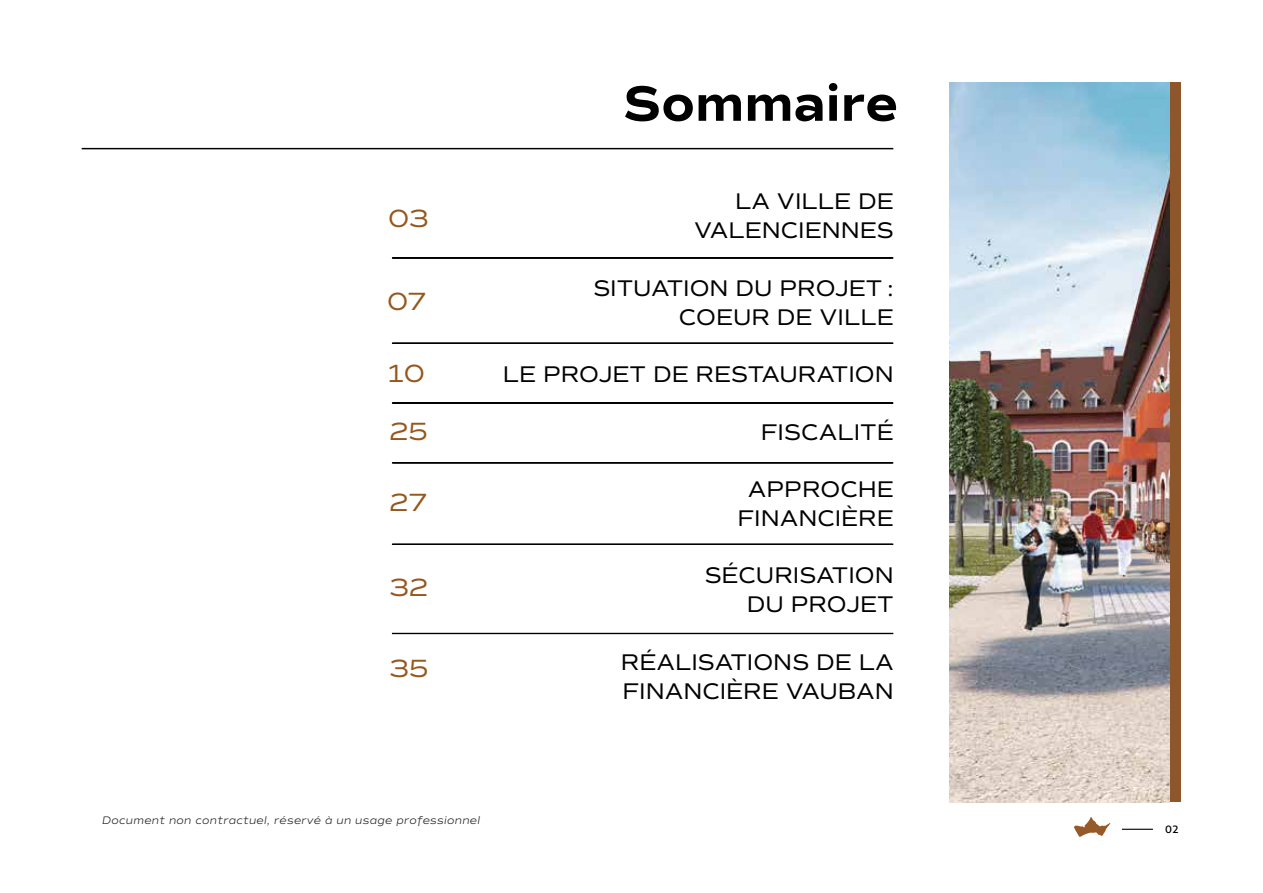
<style>
.page{position:relative;width:1263px;height:893px;background:#fff}
.page>*{position:absolute;margin:0;border:0;box-sizing:border-box;transform-origin:0 0}
.t1{font:700 50.7px "Commuters Sans";color:#010101}
.t2{font:25.35px "Commuters Sans";color:#96571d}
.t3{font:22.95px/28.8px "Commuters Sans";color:#010101;text-align:right}
.t4{font:11.55px "Aller";color:#010101}
.t5{font:italic 300 11.1px "Commuters Sans";letter-spacing:.03em;color:#1d1d1b}
</style>
<div class="page">
<img style="left:949px;top:82px;width:220px;height:720px">
<div style="left:1170px;top:82px;width:10px;height:720px;background:#8e572b"></div>
<div style="left:392px;top:544px;width:501px;height:1px;border:1px solid #010101"></div>
<div style="left:392px;top:633px;width:501px;height:1px;border:1px solid #010101"></div>
<hr style="left:1122px;top:829px;width:31px;height:1px;background:#010101">
<svg style="left:1074px;top:817px;width:36px;height:20px"></svg>
<div style="left:392px;top:257px;width:501px;height:2px;border:1px solid #010101"></div>
<div style="left:392px;top:343px;width:501px;height:1px;border:1px solid #010101"></div>
<div style="left:392px;top:402px;width:501px;height:2px;border:1px solid #010101"></div>
<hr style="left:392px;top:463px;width:501px;height:1px;background:#010101">
<div style="left:392px;top:462px;width:501px;height:1px;border:1px solid #010101"></div>
<div style="left:82px;top:148px;width:811px;height:1px;border:1px solid #010101"></div>
<p class="t2" style="left:388px;top:203px;width:42px">03</p>
<p class="t2" style="left:387px;top:285px;width:41px">07</p>
<p class="t2" style="left:388px;top:358px;width:38px">10</p>
<p class="t2" style="left:389px;top:415px;width:40px">25</p>
<p class="t2" style="left:389px;top:487px;width:39px">27</p>
<p class="t2" style="left:389px;top:572px;width:40px">32</p>
<p class="t2" style="left:389px;top:653px;width:41px">35</p>
<h1 class="t1" style="left:623px;top:72px;width:276px">Sommaire</h1>
<p class="t3" style="left:694px;top:187px;width:201px">LA VILLE DE<br>VALENCIENNES</p>
<p class="t3" style="left:593px;top:274px;width:302px">SITUATION DU PROJET :<br>COEUR DE VILLE</p>
<p class="t3" style="left:503px;top:360px;width:393px">LE PROJET DE RESTAURATION</p>
<p class="t3" style="left:761px;top:417px;width:134px">FISCALITÉ</p>
<p class="t3" style="left:737px;top:475px;width:158px;text-align:center">APPROCHE<br>FINANCIÈRE</p>
<p class="t3" style="left:705px;top:561px;width:191px">SÉCURISATION<br>DU PROJET</p>
<p class="t3" style="left:621px;top:648px;width:274px;text-align:left">RÉALISATIONS DE LA<br>FINANCIÈRE VAUBAN</p>
<p class="t5" style="left:102px;top:813px;width:380px">Document non contractuel, réservé à un usage professionnel</p>
<p class="t4" style="left:1165px;top:822px;width:15px">02</p>
</div>
